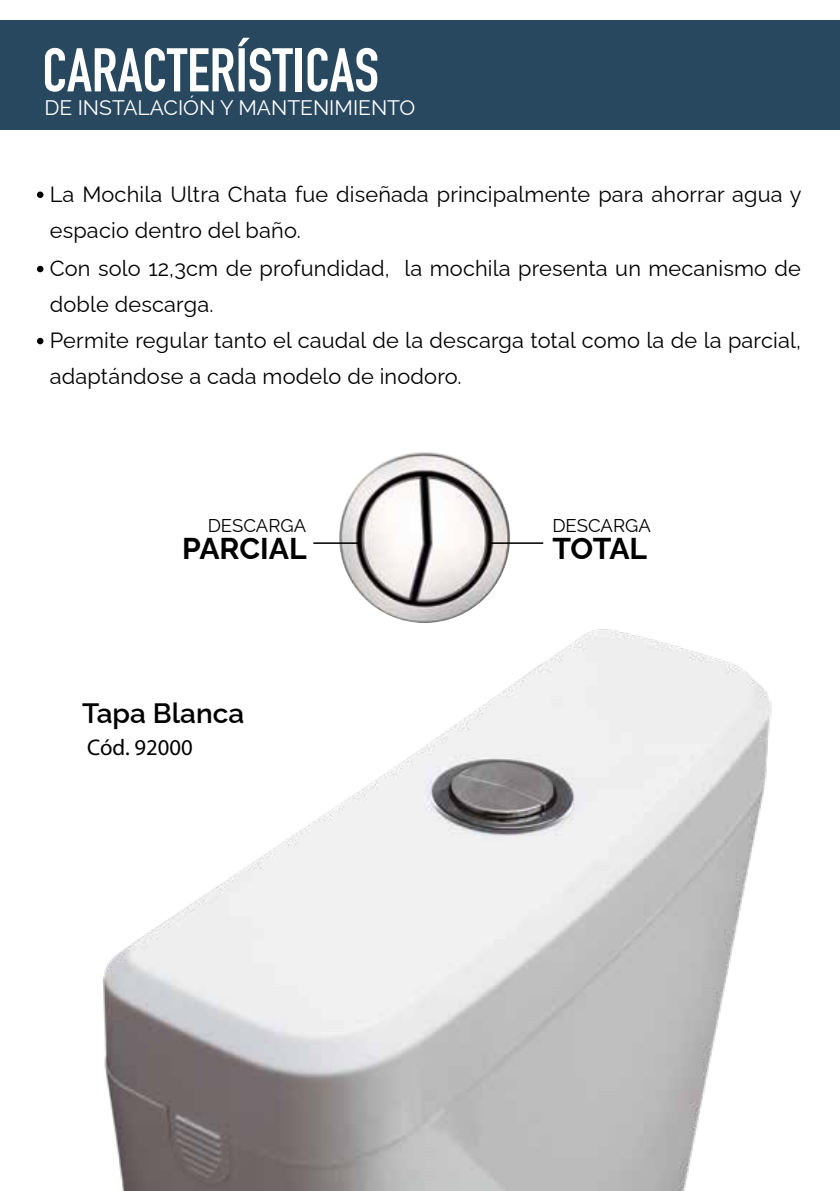
<style>
.page{position:relative;width:840px;height:1191px;background:#fff}
.page>*{position:absolute;margin:0;border:0;box-sizing:border-box;transform-origin:0 0}
.t1{font:60.6px "DIN Engschrift Std";color:#fff}
.t2{font:700 30px "Raleway";color:#000}
.t3{font:600 28px "Raleway";color:#000}
.t4{font:22.6px "Myriad Pro";color:#000}
.t5{font:22px/36px "Raleway";letter-spacing:.01em;color:#000}
.t6{font:21px "Raleway";color:#fff}
.t7{font:18.4px "Raleway";color:#000}
</style>
<div class="page">
<div style="left:0;top:20px;width:839px;height:110px;background:#284860"></div>
<img style="left:103px;top:629px;width:668px;height:562px">
<img style="left:339px;top:452px;width:171px;height:171px;border-radius:86px">
<hr style="left:313px;top:542px;width:47px;height:2px;background:#000">
<hr style="left:491px;top:542px;width:52px;height:2px;background:#000">
<div style="left:37px;top:191px;width:6px;height:7px;background:#000;border-radius:50%"></div>
<svg style="left:37px;top:266px;width:6px;height:6px"></svg>
<svg style="left:37px;top:338px;width:6px;height:6px"></svg>
<h1 class="t1" style="left:42px;top:35px;width:338px">CARACTERÍSTICAS</h1>
<p class="t6" style="left:44px;top:91px;width:372px">DE INSTALACIÓN Y MANTENIMIENTO</p>
<p class="t5" style="left:50px;top:174px;width:753px">La Mochila Ultra Chata fue diseñada principalmente para ahorrar agua y espacio dentro del baño.</p>
<p class="t5" style="left:50px;top:248px;width:752px">Con solo 12,3cm de profundidad, la mochila presenta un mecanismo de doble descarga.<br>Permite regular tanto el caudal de la descarga total como la de la parcial, adaptándose a cada modelo de inodoro.</p>
<p class="t7" style="left:208px;top:510px;width:100px">DESCARGA</p>
<h2 class="t2" style="left:182px;top:525px;width:126px">PARCIAL</h2>
<p class="t3" style="left:82px;top:691px;width:163px">Tapa Blanca</p>
<p class="t4" style="left:87px;top:733px;width:107px">Cód. 92000</p>
<p class="t7" style="left:552px;top:510px;width:100px">DESCARGA</p>
<h2 class="t2" style="left:552px;top:525px;width:96px">TOTAL</h2>
</div>
